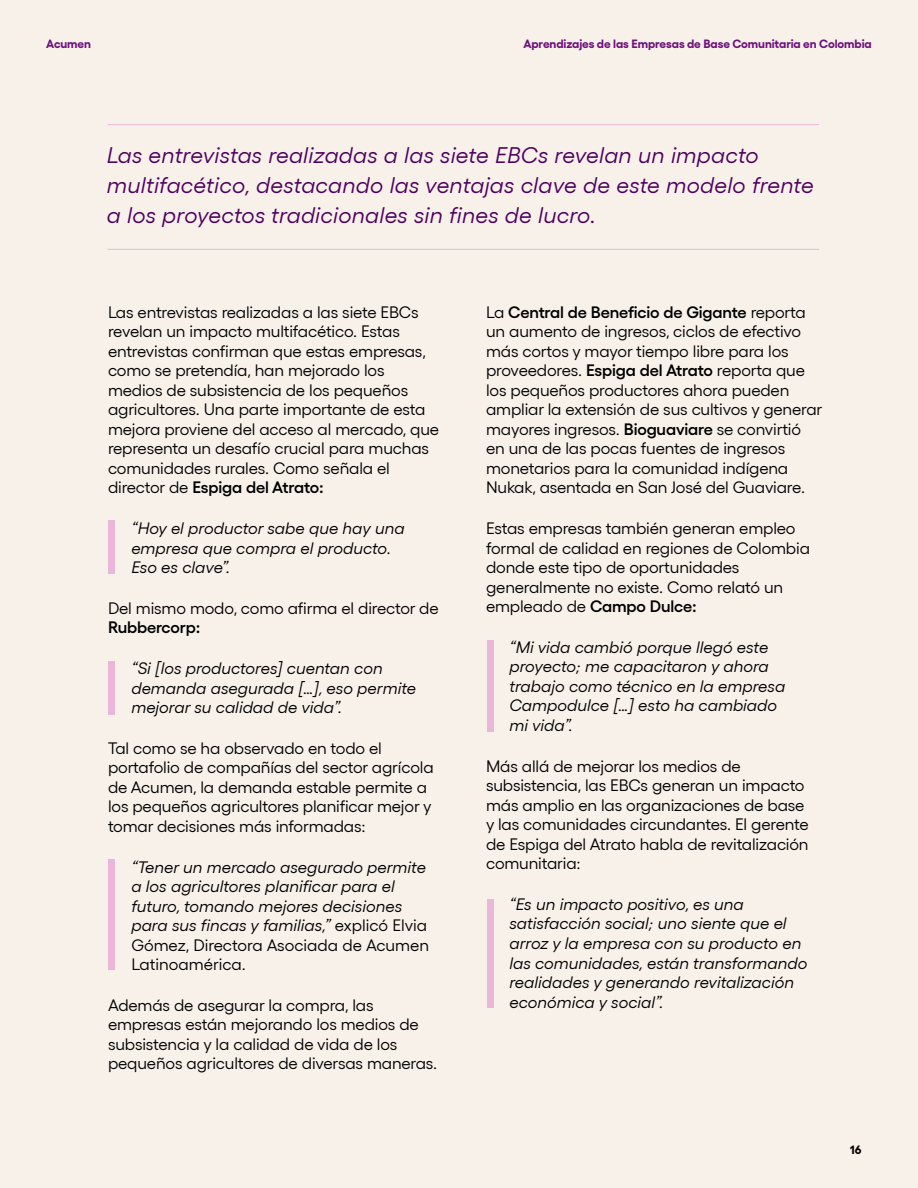
<style>
.page{position:relative;width:918px;height:1188px;background:#f7f1ea}
.page>*{position:absolute;margin:0;border:0;box-sizing:border-box;transform-origin:0 0}
.t1{font:italic 22.5px/30px "Gellix";letter-spacing:.01em;color:#4f005e}
.t2{font:16.5px/19.5px "Gellix";letter-spacing:-.01em;color:#000}
.t3{font:italic 16.5px/19.5px "Gellix";color:#000}
.t4{font:600 16.5px "Gellix";letter-spacing:-.01em;color:#000}
.t5{font:700 12px "Gellix";letter-spacing:-.005em;color:#6f137c}
.t6{font:700 12px "Gellix";color:#000}
.s1{font-weight:600}
.s2{font-style:normal}
</style>
<div class="page">
<hr style="left:108px;top:124px;width:711px;height:1px;background:#ecb6da">
<hr style="left:108px;top:249px;width:711px;height:1px;background:#ecb6da">
<div style="left:109px;top:520px;width:6px;height:53px;background:#ecb6da"></div>
<div style="left:109px;top:661px;width:6px;height:54px;background:#ecb6da"></div>
<div style="left:109px;top:859px;width:6px;height:111px;background:#ecb6da"></div>
<div style="left:487px;top:640px;width:7px;height:91px;background:#ecb6da"></div>
<div style="left:487px;top:899px;width:7px;height:109px;background:#ecb6da"></div>
<p class="t5" style="left:46px;top:39px;width:46px">Acumen</p>
<p class="t5" style="left:523px;top:39px;width:350px">Aprendizajes de las Empresas de Base Comunitaria en Colombia</p>
<h1 class="t1" style="left:107px;top:142px;width:708px">Las entrevistas realizadas a las siete EBCs revelan un impacto multifacético, destacando las ventajas clave de este modelo frente a los proyectos tradicionales sin fines de lucro.</h1>
<p class="t2" style="left:108px;top:303px;width:333px">Las entrevistas realizadas a las siete EBCs revelan un impacto multifacético. Estas entrevistas confirman que estas empresas, como se pretendía, han mejorado los medios de subsistencia de los pequeños agricultores. Una parte importante de esta mejora proviene del acceso al mercado, que representa un desafío crucial para muchas comunidades rurales. Como señala el director de <span class="s1">Espiga del Atrato:</span></p>
<p class="t3" style="left:131px;top:520px;width:275px">“Hoy el productor sabe que hay una empresa que compra el producto.<br>Eso es clave”.</p>
<p class="t2" style="left:108px;top:599px;width:332px">Del mismo modo, como afirma el director de</p>
<p class="t4" style="left:108px;top:622px;width:94px">Rubbercorp:</p>
<p class="t3" style="left:131px;top:660px;width:286px">“Si [los productores] cuentan con demanda asegurada […], eso permite mejorar su calidad de vida”.</p>
<p class="t2" style="left:108px;top:739px;width:327px">Tal como se ha observado en todo el portafolio de compañías del sector agrícola de Acumen, la demanda estable permite a los pequeños agricultores planificar mejor y tomar decisiones más informadas:</p>
<p class="t3" style="left:131px;top:858px;width:299px">“Tener un mercado asegurado permite a los agricultores planificar para el futuro, tomando mejores decisiones para sus fincas y familias,” <span class="s2">explicó Elvia Gómez, Directora Asociada de Acumen Latinoamérica.</span></p>
<p class="t2" style="left:108px;top:996px;width:331px">Además de asegurar la compra, las empresas están mejorando los medios de subsistencia y la calidad de vida de los pequeños agricultores de diversas maneras.</p>
<p class="t2" style="left:486px;top:303px;width:338px">La <span class="s1">Central de Beneficio de Gigante</span> reporta un aumento de ingresos, ciclos de efectivo más cortos y mayor tiempo libre para los proveedores. <span class="s1">Espiga del Atrato</span> reporta que los pequeños productores ahora pueden ampliar la extensión de sus cultivos y generar mayores ingresos. <span class="s1">Bioguaviare</span> se convirtió en una de las pocas fuentes de ingresos monetarios para la comunidad indígena Nukak, asentada en San José del Guaviare.</p>
<p class="t2" style="left:486px;top:519px;width:325px">Estas empresas también generan empleo formal de calidad en regiones de Colombia donde este tipo de oportunidades generalmente no existe. Como relató un empleado de <span class="s1">Campo Dulce:</span></p>
<p class="t3" style="left:509px;top:639px;width:277px">“Mi vida cambió porque llegó este proyecto; me capacitaron y ahora trabajo como técnico en la empresa<br>Campodulce […] esto ha cambiado mi vida”.</p>
<p class="t2" style="left:486px;top:757px;width:324px">Más allá de mejorar los medios de subsistencia, las EBCs generan un impacto más amplio en las organizaciones de base y las comunidades circundantes. El gerente de Espiga del Atrato habla de revitalización comunitaria:</p>
<p class="t3" style="left:509px;top:896px;width:299px">“Es un impacto positivo, es una satisfacción social; uno siente que el arroz y la empresa con su producto en las comunidades, están transformando realidades y generando revitalización económica y social”.</p>
<p class="t6" style="left:850px;top:1145px;width:13px">16</p>
</div>
